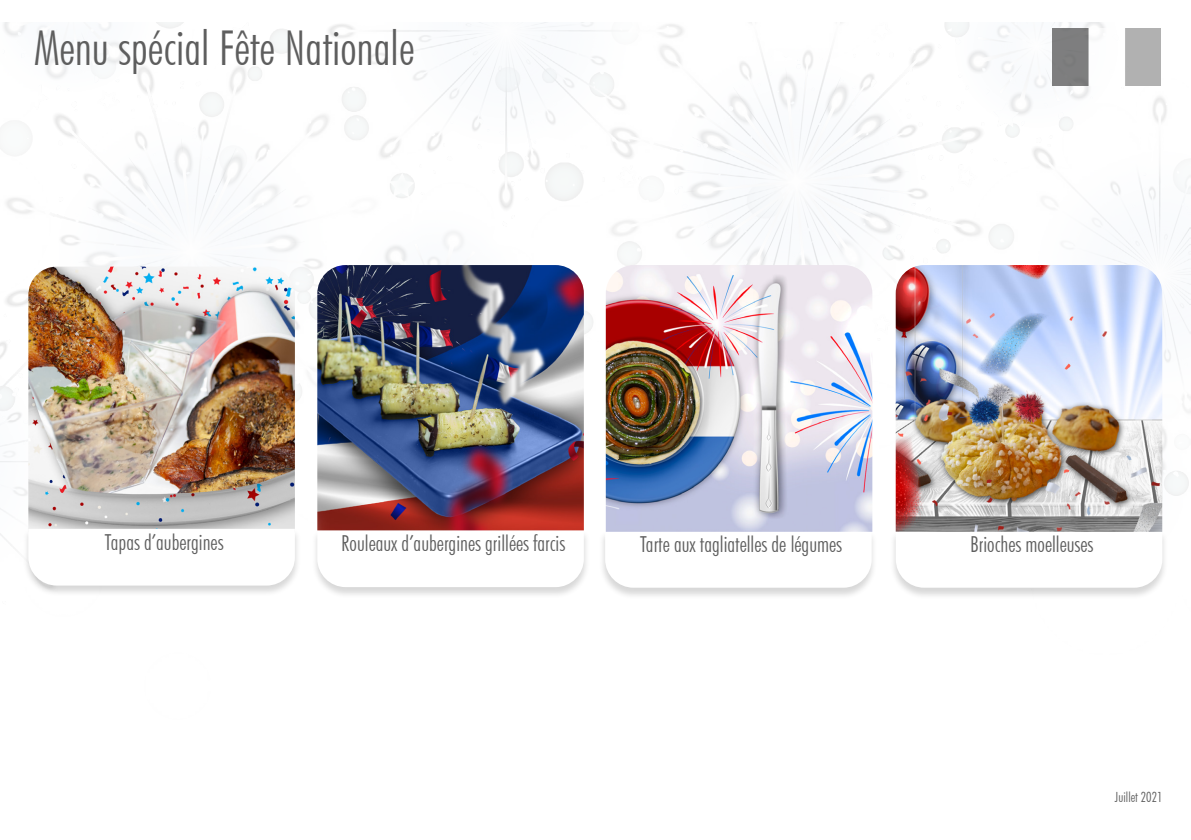
<style>
.page{position:relative;width:1191px;height:840px;background:#fff}
.page>*{position:absolute;margin:0;border:0;box-sizing:border-box;transform-origin:0 0}
.t1{font:300 condensed 48px "Futura BT";color:#5e5e5e}
.t2{font:300 condensed 22px "Futura BT";color:#5e5e5e}
.t3{font:300 condensed 14px "Futura BT";color:#5e5e5e}
</style>
<div class="page">
<img style="left:0;top:23px;width:1191px;height:525px">
<div style="left:598px;top:530px;width:279px;height:69px;background:#000;opacity:.16"></div>
<svg style="left:605px;top:530px;width:266px;height:57px"></svg>
<img style="left:606px;top:265px;width:266px;height:266px">
<div style="left:889px;top:530px;width:279px;height:69px;background:#000;opacity:.16"></div>
<svg style="left:895px;top:531px;width:267px;height:56px"></svg>
<img style="left:895px;top:265px;width:267px;height:266px">
<img style="left:28px;top:266px;width:267px;height:262px">
<div style="left:22px;top:528px;width:279px;height:69px;background:#000;opacity:.16"></div>
<svg style="left:28px;top:528px;width:267px;height:57px"></svg>
<img style="left:1052px;top:28px;width:108px;height:57px">
<div style="left:311px;top:529px;width:278px;height:70px;background:#000;opacity:.16"></div>
<svg style="left:317px;top:530px;width:267px;height:56px"></svg>
<img style="left:317px;top:265px;width:267px;height:265px">
<h1 class="t1" style="left:34px;top:19px;width:382px">Menu spécial Fête Nationale</h1>
<p class="t2" style="left:105px;top:528px;width:120px">Tapas d’aubergines</p>
<p class="t2" style="left:341px;top:529px;width:226px">Rouleaux d’aubergines grillées farcis</p>
<p class="t2" style="left:640px;top:530px;width:203px">Tarte aux tagliatelles de légumes</p>
<p class="t2" style="left:970px;top:530px;width:125px">Brioches moelleuses</p>
<p class="t3" style="left:1115px;top:788px;width:49px">Juillet 2021</p>
</div>
